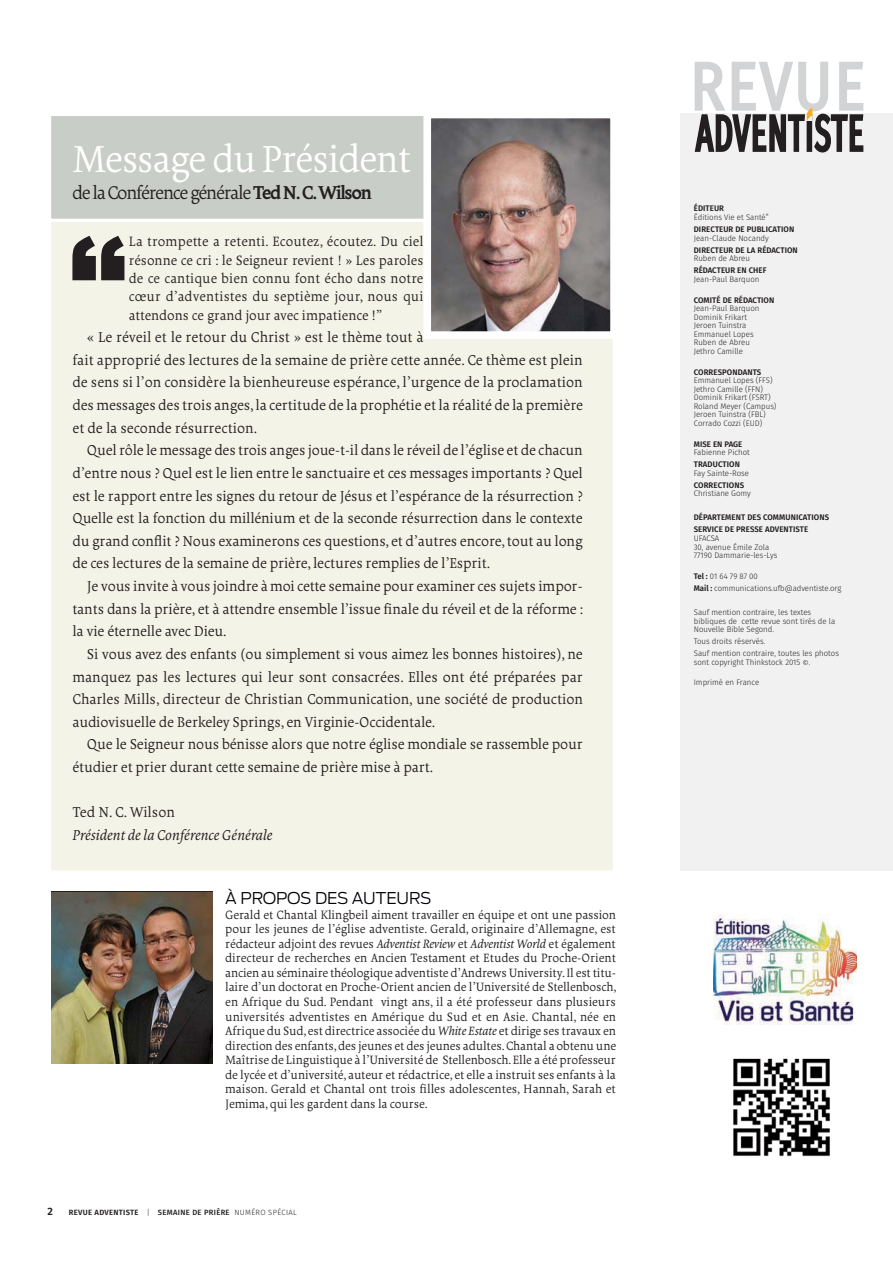
<style>
.page{position:relative;width:893px;height:1263px;background:#fff}
.page>*{position:absolute;margin:0;border:0;box-sizing:border-box;transform-origin:0 0}
.t1{font:900 113.1px "Antenna Cond";color:#231f20}
.t2{font:40.35px "Borges Blanca";letter-spacing:-.03em;color:#fff}
.t3{font:19.8px "Borges Blanca";letter-spacing:-.06em;color:#231f20}
.t4{font:300 16.2px "Antenna";letter-spacing:-.01em;color:#000006}
.t5{font:15.3px/22.6px "Borges Blanca";letter-spacing:-.01em;color:#231f20;text-align:justify}
.t6{font:italic 15.3px "Borges Blanca";color:#231f20}
.t7{font:14.4px/18.3px "Borges Blanca";color:#231f20;text-align:justify}
.t8{font:12.9px/14.5px "Borges Blanca";letter-spacing:-.01em;color:#231f20;text-align:justify}
.t9{font:600 10.65px "Fira Sans";color:#231f20}
.t10{font:300 8.1px/8.6px "Fira Sans";color:#231f20}
.t11{font:600 8.1px/12px "Fira Sans";letter-spacing:.01em;color:#231f20}
.t12{font:600 7.65px "Fira Sans";letter-spacing:.04em;color:#231f20}
.s1{font-family:"Borges Negra"}
.s2{font-style:italic}
.s3{font-weight:300}
.s4{font-weight:500}
.s5{font-weight:600}
</style>
<div class="page">
<div style="left:50px;top:114px;width:564px;height:115px;background:#c9cdc7"></div>
<div style="left:48px;top:113px;width:568px;height:117px;border:3px solid #fff"></div>
<div style="left:50px;top:220px;width:564px;height:652px;background:#f4f3e7"></div>
<div style="left:48px;top:219px;width:568px;height:655px;border:3px solid #fff"></div>
<img style="left:432px;top:120px;width:177px;height:210px">
<div style="left:423px;top:111px;width:195px;height:228px;border:8px solid #fff"></div>
<div style="left:680px;top:113px;width:213px;height:757px;background:#f1f1f2"></div>
<img style="left:51px;top:892px;width:161px;height:172px">
<svg style="left:694px;top:61px;width:170px;height:92px"></svg>
<img style="left:714px;top:914px;width:143px;height:110px">
<img style="left:733px;top:1058px;width:97px;height:99px">
<h2 class="t2" style="left:72px;top:143px;width:341px">Message du Président</h2>
<p class="t3" style="left:72px;top:185px;width:301px">de la Conférence générale <span class="s1">Ted N.C.Wilson</span></p>
<h1 class="t1" style="left:68px;top:211px;width:62px">“</h1>
<p class="t7" style="left:129px;top:234px;width:296px">La trompette a retenti. Ecoutez, écoutez. Du ciel résonne ce cri : le Seigneur revient ! » Les paroles de ce cantique bien connu font écho dans notre cœur d’adventistes du septième jour, nous qui attendons ce grand jour avec impatience !”</p>
<p class="t5" style="left:72px;top:327px;width:512px;text-align:left;text-indent:15px">« Le réveil et le retour du Christ » est le thème tout à<br>fait approprié des lectures de la semaine de prière cette année. Ce thème est plein de sens si l’on considère la bienheureuse espérance, l’urgence de la proclamation des messages des trois anges, la certitude de la prophétie et la réalité de la première et de la seconde résurrection.</p>
<p class="t5" style="left:72px;top:440px;width:512px;text-indent:15px">Quel rôle le message des trois anges joue-t-il dans le réveil de l’église et de chacun d’entre nous ? Quel est le lien entre le sanctuaire et ces messages importants ? Quel est le rapport entre les signes du retour de Jésus et l’espérance de la résurrection ?<br>Quelle est la fonction du millénium et de la seconde résurrection dans le contexte du grand conflit ? Nous examinerons ces questions, et d’autres encore, tout au long de ces lectures de la semaine de prière, lectures remplies de l’Esprit.</p>
<p class="t5" style="left:72px;top:576px;width:512px;text-indent:15px">Je vous invite à vous joindre à moi cette semaine pour examiner ces sujets impor&shy;tants dans la prière, et à attendre ensemble l’issue finale du réveil et de la réforme : la vie éternelle avec Dieu.</p>
<p class="t5" style="left:72px;top:644px;width:512px;text-indent:15px">Si vous avez des enfants (ou simplement si vous aimez les bonnes histoires), ne manquez pas les lectures qui leur sont consacrées. Elles ont été préparées par Charles Mills, directeur de Christian Communication, une société de production audiovisuelle de Berkeley Springs, en Virginie-Occidentale.</p>
<p class="t5" style="left:72px;top:734px;width:512px;text-indent:15px">Que le Seigneur nous bénisse alors que notre église mondiale se rassemble pour étudier et prier durant cette semaine de prière mise à part.</p>
<p class="t5" style="left:72px;top:802px;width:104px">Ted N. C. Wilson</p>
<p class="t6" style="left:72px;top:829px;width:202px">Président de la Conférence Générale</p>
<p class="t4" style="left:225px;top:892px;width:208px">À PROPOS DES AUTEURS</p>
<p class="t8" style="left:225px;top:908px;width:393px">Gerald et Chantal Klingbeil aiment travailler en équipe et ont une passion pour les jeunes de l’église adventiste. Gerald, originaire d’Allemagne, est rédacteur adjoint des revues <span class="s2">Adventist Review</span> et <span class="s2">Adventist World</span> et également directeur de recherches en Ancien Testament et Etudes du Proche-Orient ancien au séminaire théologique adventiste d’Andrews University. Il est ti tu&shy;laire d’un doctorat en Proche-Orient ancien de l’Université de Stellenbosch, en Afrique du Sud. Pendant vingt ans, il a été professeur dans plusieurs universités adventistes en Amérique du Sud et en Asie. Chantal, née en Afrique du Sud, est directrice associée du <span class="s2">White Estate</span> et dirige ses travaux en direction des enfants, des jeunes et des jeunes adultes. Chantal a obtenu une Maîtrise de Linguistique à l’Université de Stellenbosch. Elle a été professeur de lycée et d’université, auteur et rédactrice, et elle a instruit ses enfants à la maison. Gerald et Chantal ont trois filles adolescentes, Hannah, Sarah et Jemima, qui les gardent dans la course.</p>
<p class="t9" style="left:48px;top:1208px;width:7px">2</p>
<p class="t12" style="left:69px;top:1210px;width:229px">REVUE ADVENTISTE <span class="s3">|</span> <span class="s4">SEMAINE DE PRIÈRE</span> <span class="s3">NUMÉRO SPÉCIAL</span></p>
<p class="t10" style="left:694px;top:205px;width:76px"><span class="s5">ÉDITEUR<br></span>Éditions Vie et Santé<sup>®</sup></p>
<p class="t11" style="left:694px;top:225px;width:102px">DIRECTEUR DE PUBLICATION</p>
<p class="t10" style="left:694px;top:234px;width:77px">Jean-Claude Nocandy</p>
<p class="t11" style="left:694px;top:245px;width:105px">DIRECTEUR DE LA RÉDACTION</p>
<p class="t10" style="left:694px;top:255px;width:58px">Ruben de Abreu</p>
<p class="t11" style="left:694px;top:266px;width:74px">RÉDACTEUR EN CHEF</p>
<p class="t10" style="left:694px;top:275px;width:67px">Jean-Paul Barquon</p>
<p class="t11" style="left:694px;top:295px;width:82px">COMITÉ DE RÉDACTION</p>
<p class="t10" style="left:694px;top:304px;width:67px">Jean-Paul Barquon<br>Dominik Frikart<br>Jeroen Tuinstra<br>Emmanuel Lopes<br>Ruben de Abreu<br>Jethro Camille</p>
<p class="t11" style="left:694px;top:367px;width:69px">CORRESPONDANTS</p>
<p class="t10" style="left:694px;top:376px;width:84px">Emmanuel Lopes (FFS)<br>Jethro Camille (FFN)<br>Dominik Frikart (FSRT)<br>Roland Meyer (Campus)<br>Jeroen Tuinstra (FBL)<br>Corrado Cozzi (EUD)</p>
<p class="t11" style="left:694px;top:439px;width:50px">MISE EN PAGE</p>
<p class="t10" style="left:694px;top:448px;width:58px">Fabienne Pichot</p>
<p class="t11" style="left:694px;top:460px;width:48px">TRADUCTION</p>
<p class="t10" style="left:694px;top:469px;width:57px">Fay Sainte-Rose</p>
<p class="t11" style="left:694px;top:480px;width:52px">CORRECTIONS</p>
<p class="t10" style="left:694px;top:490px;width:59px">Christiane Gomy</p>
<p class="t11" style="left:694px;top:513px;width:137px">DÉPARTEMENT DES COMMUNICATIONS<br>SERVICE DE PRESSE ADVENTISTE</p>
<p class="t10" style="left:694px;top:534px;width:85px">UFACSA<br>30, avenue Émile Zola<br>77190 Dammarie-les-Lys</p>
<p class="t10" style="left:694px;top:570px;width:149px;line-height:12px"><span class="s5">Tel :</span> 01 64 79 87 00<br><span class="s5">Mail :</span> communications.ufb@adventiste.org</p>
<p class="t10" style="left:694px;top:608px;width:143px">Sauf mention contraire, les textes bibliques de cette revue sont tirés de la<br>Nouvelle Bible Segond.</p>
<p class="t10" style="left:694px;top:636px;width:147px;line-height:12px">Tous droits réservés.<br>Sauf mention contraire, toutes les photos</p>
<p class="t10" style="left:694px;top:658px;width:118px">sont copyright Thinkstock 2015 ©.</p>
<p class="t10" style="left:694px;top:679px;width:67px">Imprimé en France</p>
</div>
